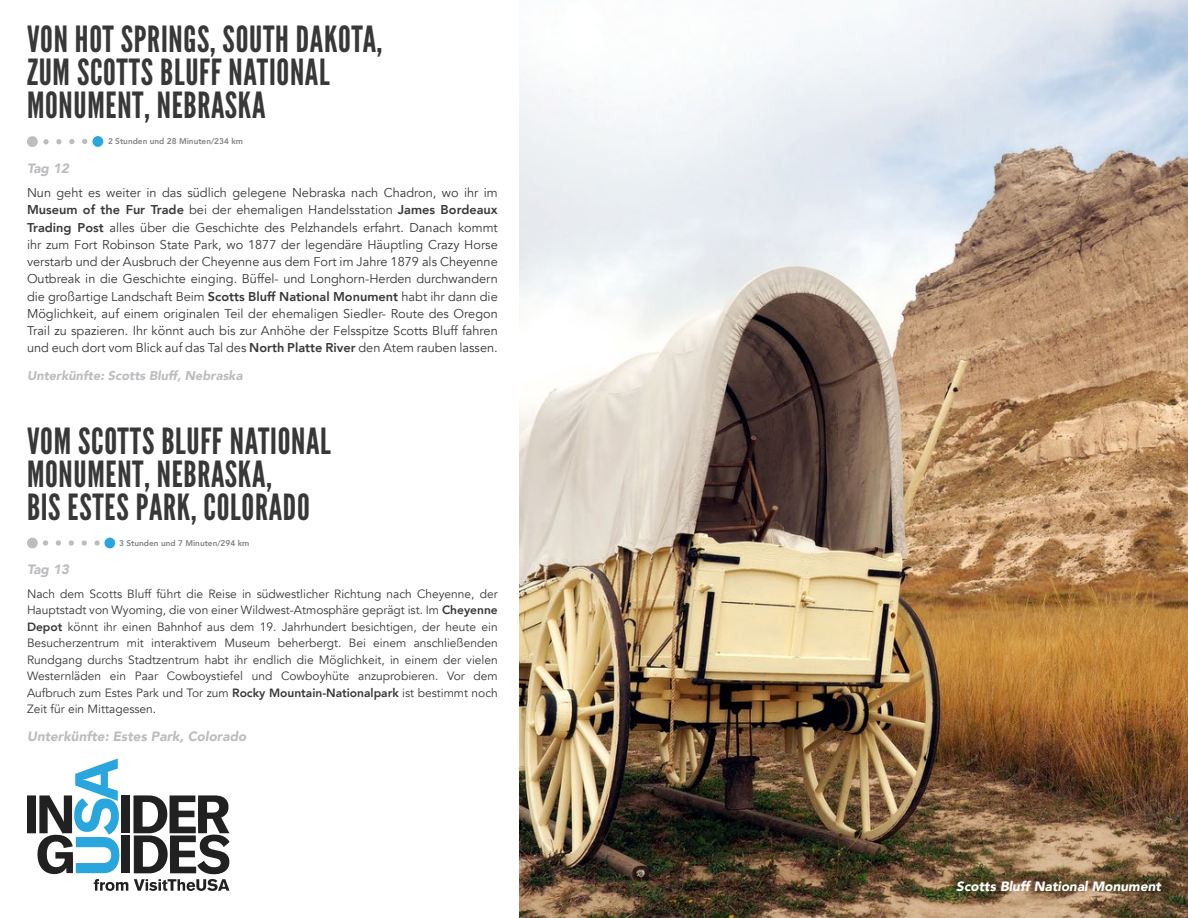
<style>
.page{position:relative;width:1188px;height:918px;background:#fff}
.page>*{position:absolute;margin:0;border:0;box-sizing:border-box;transform-origin:0 0}
.Section_Title_no_lin{font:36px/33px "League Gothic";letter-spacing:.02em;color:#383839}
.Accommodation{font:italic 900 13.5px "Avenir";color:#bcbdc0}
.Photo_Caption{font:italic 900 13.5px "Avenir";color:#fff}
.t1{font:12.75px/17.2px "Avenir";color:#383839;text-align:justify}
.Accommodation-2{font:italic 900 12.75px "Avenir";color:#bcbdc0}
.t2{font:12px/16.5px "Avenir";color:#383839;text-align:justify}
.t3{font:800 8.25px "Avenir";color:#808285}
.s1{font-weight:800}
</style>
<div class="page">
<img style="left:520px;top:0;width:668px;height:918px">
<div style="left:121px;top:795px;width:9px;height:38px;background:#212121"></div>
<div style="left:121px;top:836px;width:9px;height:37px;background:#212121"></div>
<svg style="left:27px;top:759px;width:101px;height:132px"></svg>
<svg style="left:134px;top:795px;width:96px;height:96px"></svg>
<div style="left:92px;top:136px;width:11px;height:11px;background:#28a7df;border-radius:50%"></div>
<svg style="left:43px;top:139px;width:44px;height:5px"></svg>
<div style="left:27px;top:136px;width:11px;height:11px;background:#bcbdc0;border-radius:50%"></div>
<svg style="left:43px;top:540px;width:57px;height:6px"></svg>
<div style="left:27px;top:538px;width:11px;height:10px;background:#bcbdc0;border-radius:50%"></div>
<div style="left:104px;top:538px;width:11px;height:10px;background:#28a7df;border-radius:50%"></div>
<p class="Section_Title_no_lin" style="left:27px;top:23px;width:357px">VON HOT SPRINGS, SOUTH DAKOTA,<br>ZUM SCOTTS BLUFF NATIONAL<br>MONUMENT, NEBRASKA</p>
<p class="t3" style="left:108px;top:135px;width:137px">2 Stunden und 28 Minuten/234 km</p>
<p class="Accommodation" style="left:27px;top:157px;width:44px">Tag 12</p>
<p class="t1" style="left:27px;top:184px;width:472px">Nun geht es weiter in das südlich gelegene Nebraska nach Chadron, wo ihr im <span class="s1">Museum of the Fur Trade</span> bei der ehemaligen Handelsstation <span class="s1">James Bordeaux Trading Post</span> alles über die Geschichte des Pelzhandels erfahrt. Danach kommt ihr zum Fort Robinson State Park, wo 1877 der legendäre Häuptling Crazy Horse verstarb und der Ausbruch der Cheyenne aus dem Fort im Jahre 1879 als Cheyenne Outbreak in die Geschichte einging. Büffel- und Longhorn-Herden durchwandern die großartige Landschaft Beim <span class="s1">Scotts Bluff National Monument</span> habt ihr dann die Möglichkeit, auf einem originalen Teil der ehemaligen Siedler- Route des Oregon Trail zu spazieren. Ihr könnt auch bis zur Anhöhe der Felsspitze Scotts Bluff fahren und euch dort vom Blick auf das Tal des <span class="s1">North Platte River</span> den Atem rauben lassen.</p>
<p class="Accommodation-2" style="left:27px;top:365px;width:217px">Unterkünfte: Scotts Bluff, Nebraska</p>
<p class="Section_Title_no_lin" style="left:27px;top:424px;width:305px">VOM SCOTTS BLUFF NATIONAL<br>MONUMENT, NEBRASKA,<br>BIS ESTES PARK, COLORADO</p>
<p class="t3" style="left:119px;top:537px;width:132px">3 Stunden und 7 Minuten/294 km</p>
<p class="Accommodation" style="left:27px;top:559px;width:44px">Tag 13</p>
<p class="t2" style="left:27px;top:585px;width:472px">Nach dem Scotts Bluff führt die Reise in südwestlicher Richtung nach Cheyenne, der Hauptstadt von Wyoming, die von einer Wildwest-Atmosphäre geprägt ist. Im <span class="s1">Cheyenne Depot</span> könnt ihr einen Bahnhof aus dem 19. Jahrhundert besichtigen, der heute ein Besucherzentrum mit interaktivem Museum beherbergt. Bei einem anschließenden Rundgang durchs Stadtzentrum habt ihr endlich die Möglichkeit, in einem der vielen Westernläden ein Paar Cowboystiefel und Cowboyhüte anzuprobieren. Vor dem Aufbruch zum Estes Park und Tor zum <span class="s1">Rocky Mountain-Nationalpark</span> ist bestimmt noch Zeit für ein Mittagessen.</p>
<p class="Accommodation" style="left:27px;top:725px;width:221px">Unterkünfte: Estes Park, Colorado</p>
<p class="Photo_Caption" style="left:956px;top:875px;width:206px">Scotts Bluff National Monument</p>
</div>
